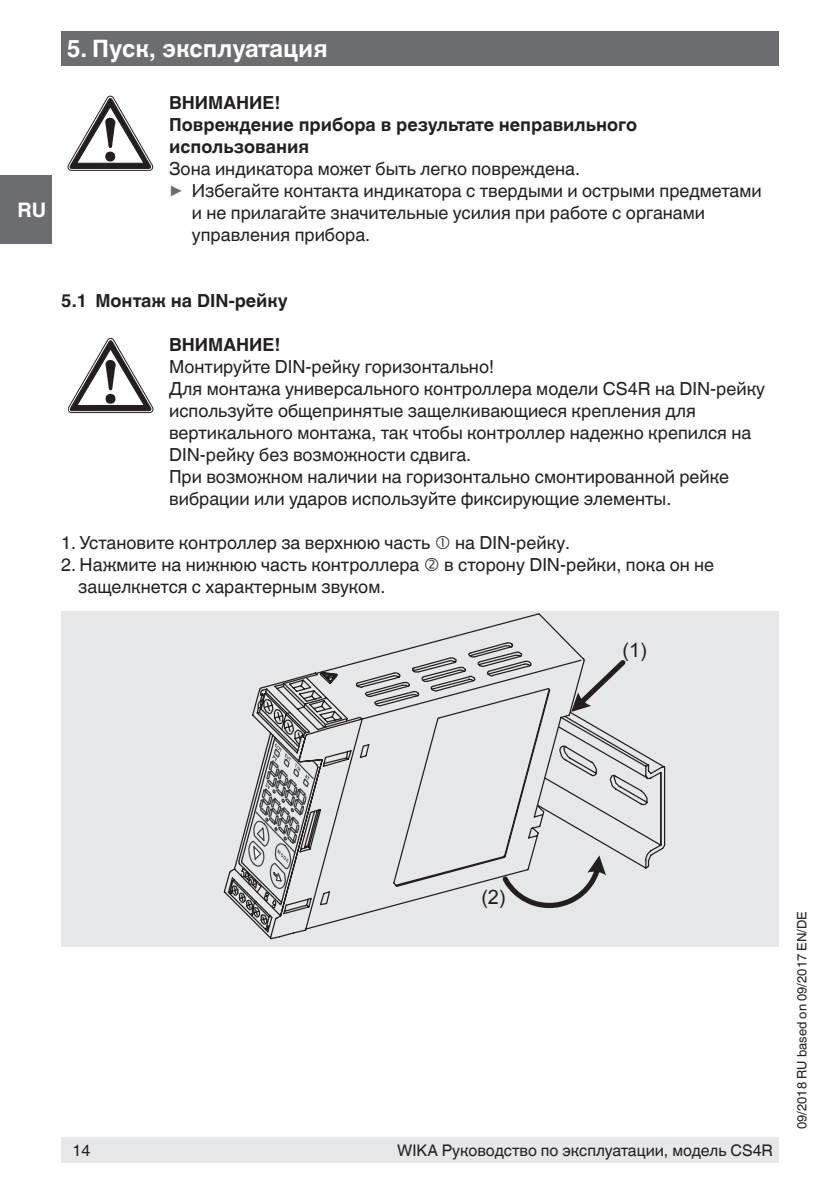
<style>
.page{position:relative;width:840px;height:1191px;background:#fff}
.page>*{position:absolute;margin:0;border:0;box-sizing:border-box;transform-origin:0 0}
.t1{font:700 24px "Helvetica World";color:#fff}
.t2{font:700 20px "Helvetica World";color:#fff}
.t3{font:19.8px "Arial";color:#231f20}
.t4{font:18px/22px "Helvetica World";color:#231f20}
.t5{font:700 18px/22px "Helvetica World";color:#231f20}
.t6{font:16px "Helvetica World";color:#231f20}
.t7{font:13px "Helvetica World";color:#231f20}
.s1{font-size:17.6px;color:#6c6d70}
</style>
<div class="page">
<div style="left:61px;top:31px;width:717px;height:34px;background:#6c6d70"></div>
<div style="left:61px;top:1137px;width:717px;height:25px;background:#e6e7e9"></div>
<div style="left:0;top:176px;width:52px;height:68px;background:#6c6d70"></div>
<svg style="left:68px;top:96px;width:85px;height:74px"></svg>
<svg style="left:68px;top:338px;width:85px;height:75px"></svg>
<div style="left:62px;top:612px;width:716px;height:335px;background:#e6e7e9"></div>
<svg style="left:224px;top:613px;width:440px;height:326px"></svg>
<svg style="left:498px;top:855px;width:107px;height:56px"></svg>
<svg style="left:571px;top:655px;width:59px;height:57px"></svg>
<svg style="left:247px;top:737px;width:68px;height:152px"></svg>
<p class="t2" style="left:18px;top:198px;width:30px">RU</p>
<h1 class="t1" style="left:67px;top:34px;width:262px">5. Пуск, эксплуатация</h1>
<p class="t5" style="left:169px;top:92px;width:469px">ВНИМАНИЕ!<br>Повреждение прибора в результате неправильного использования</p>
<p class="t4" style="left:169px;top:158px;width:412px">Зона индикатора может быть легко повреждена.</p>
<p class="t4" style="left:169px;top:180px;width:594px"><span class="s1">▶</span> Избегайте контакта индикатора с твердыми и острыми предметами</p>
<p class="t4" style="left:192px;top:202px;width:514px">и не прилагайте значительные усилия при работе с органами</p>
<p class="t4" style="left:192px;top:224px;width:180px">управления прибора.</p>
<p class="t5" style="left:61px;top:290px;width:228px">5.1 Монтаж на DIN-рейку</p>
<p class="t5" style="left:169px;top:334px;width:113px">ВНИМАНИЕ!</p>
<p class="t4" style="left:169px;top:356px;width:597px">Монтируйте DIN-рейку горизонтально!<br>Для монтажа универсального контроллера модели CS4R на DIN-рейку используйте общепринятые защелкивающиеся крепления для вертикального монтажа, так чтобы контроллер надежно крепился на DIN-рейку без возможности сдвига.<br>При возможном наличии на горизонтально смонтированной рейке вибрации или ударов используйте фиксирующие элементы.</p>
<p class="t4" style="left:61px;top:532px;width:370px">1. Установите контроллер за верхнюю часть</p>
<p class="t4" style="left:455px;top:532px;width:117px">на DIN-рейку.</p>
<p class="t4" style="left:61px;top:554px;width:359px">2. Нажмите на нижнюю часть контроллера</p>
<p class="t4" style="left:444px;top:554px;width:271px">в сторону DIN-рейки, пока он не</p>
<p class="t4" style="left:78px;top:576px;width:308px">защелкнется с характерным звуком.</p>
<p class="t3" style="left:622px;top:637px;width:26px">(1)</p>
<p class="t3" style="left:481px;top:884px;width:26px">(2)</p>
<p class="t6" style="left:73px;top:1140px;width:19px">14</p>
<p class="t6" style="left:397px;top:1140px;width:377px">WIKA Руководство по эксплуатации, модель CS4R</p>
<p class="t7" style="left:793px;top:1129px;width:219px;rotate:-90deg">09/2018 RU based on 09/2017 EN/DE</p>
</div>
